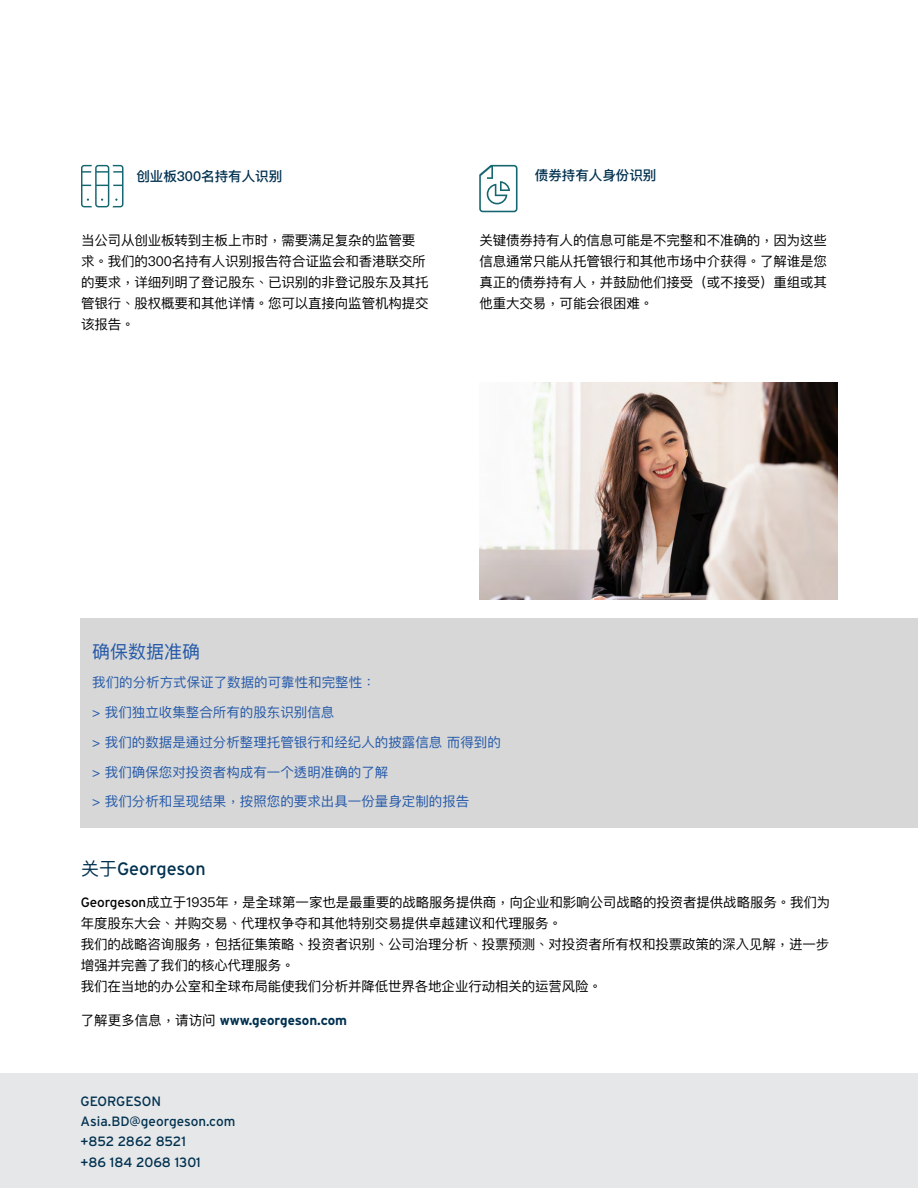
<style>
.page{position:relative;width:918px;height:1188px;background:#fff}
.page>*{position:absolute;margin:0;border:0;box-sizing:border-box;transform-origin:0 0}
.t1{font:18px "Interstate";color:#003150}
.t2{font:18px "Ping Fang HK";color:#2459a9}
.t3{font:13.5px/21px "Ping Fang HK";letter-spacing:-.01em;color:#000}
.t4{font:13.5px/29.7px "Ping Fang HK";color:#2459a9}
.t5{font:13.5px/20.2px "Interstate";color:#003150}
.t6{font:700 13.5px "Interstate";color:#003150}
.t7{font:500 13.5px "Ping Fang HK";color:#003150}
.s1{font-family:"Ping Fang SC"}
.s2{font-family:"Ping Fang HK"}
.s3{font-family:"Interstate"}
.s4{font-family:"Ping Fang HK";font-weight:400;color:#000}
</style>
<div class="page">
<div style="left:0;top:1074px;width:918px;height:114px;background:#e6e7e8"></div>
<div style="left:81px;top:619px;width:837px;height:209px;background:#d7d7d7"></div>
<img style="left:479px;top:382px;width:358px;height:218px">
<svg style="left:81px;top:165px;width:42px;height:42px"></svg>
<svg style="left:479px;top:165px;width:39px;height:47px"></svg>
<p class="t7" style="left:136px;top:168px;width:147px">创业板300名持有人识别</p>
<p class="t3" style="left:81px;top:230px;width:349px">当公司从创业板转到主板上市时，需要满足复<span class="s1">杂</span>的监管要求。我们的300名持有人识别报告符合证监会和香港联交所的要求，详细列明了登记股东、已识别的非登记股东及其托管银行、股权概要和其他详情。您可以直接向监管机构提交该报告。</p>
<p class="t7" style="left:535px;top:167px;width:123px">债券持有人身份识别</p>
<p class="t3" style="left:479px;top:230px;width:349px;text-align:justify">关键债券持有人的信息可能是不完整和不准确的，因为这些信息通常只能从托管银行和其他市场中介获得。了解谁是您真正的债券持有人，并鼓励他们接受（或不接受）重组或其他重大交易，可能会很困难。</p>
<h1 class="t2" style="left:92px;top:640px;width:109px">确保数据准确</h1>
<p class="t4" style="left:92px;top:668px;width:285px">我们的分析方式保证了数据的可靠性和完整性：&gt; 我们独立收集整合所有的股东识别信息</p>
<p class="t4" style="left:92px;top:727px;width:410px">&gt; 我们的数据是通过分析整理托管银行和经纪人的披露信息而得到的&gt; 我们确保您对投资者构成有一个透明准确的了解</p>
<p class="t4" style="left:92px;top:786px;width:379px">&gt; 我们分析和呈现结果，按照您的要求出具一份量身定制的报告</p>
<h1 class="t1" style="left:81px;top:858px;width:126px"><span class="s2">关于</span>Georgeson</h1>
<p class="t3" style="left:81px;top:891px;width:751px"><span class="s3">Georgeson</span>成立于1935年，是全球第一家也是最重要的战略服务提供商，向企业和影响公司战略的投资者提供战略服务。我们为年度股东大会、并购交易、代理权争夺和其他特别交易提供卓越建议和代理服务。<br>我们的战略咨询服务，包括征集策略、投资者识别、公司治理分析、投票预测、对投资者所有权和投票政策的深入见解，进一步增强并完善了我们的核心代理服务。<br>我们在当地的办公室和全球布局能使我们分析并降低世界各地企业行动相关的运营风险。</p>
<p class="t6" style="left:81px;top:1013px;width:268px"><span class="s4">了解更多信息，请访问</span> www.georgeson.com</p>
<p class="t5" style="left:81px;top:1091px;width:156px">GEORGESON<br>Asia.BD@georgeson.com +852 2862 8521<br>+86 184 2068 1301</p>
</div>
